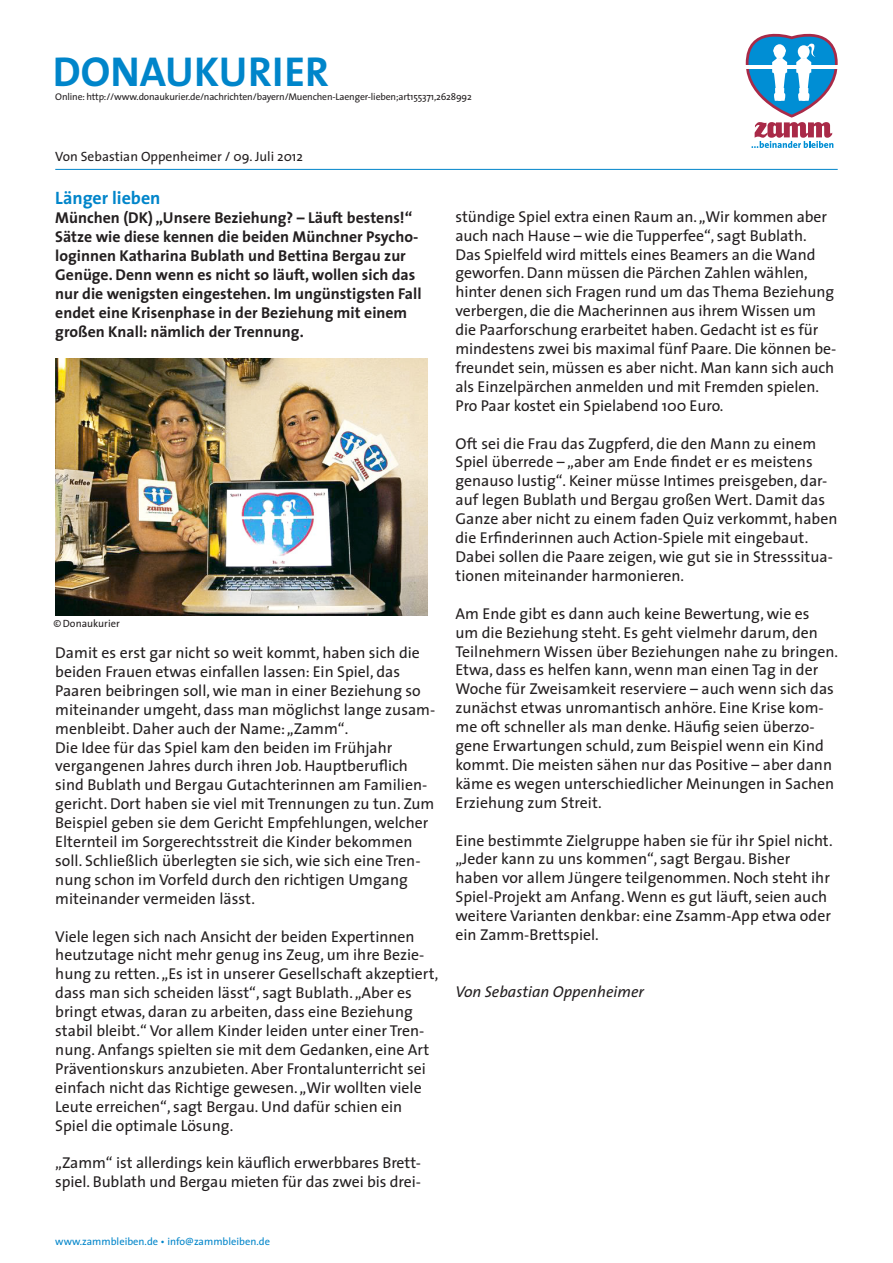
<style>
.page{position:relative;width:893px;height:1263px;background:#fff}
.page>*{position:absolute;margin:0;border:0;box-sizing:border-box;transform-origin:0 0}
.t1{font:700 42px "The Sans";color:#0085ca}
.t2{font:700 18px "The Sans";color:#0085ca}
.t3{font:15.75px/18.9px "The Sans";color:#231f20}
.t4{font:700 15.75px/18.9px "The Sans";color:#231f20}
.t5{font:italic 15.75px "The Sans";color:#231f20}
.t6{font:13.5px "The Sans";color:#231f20}
.t7{font:10.5px "The Sans";color:#0085ca}
.t8{font:10.5px "The Sans";color:#231f20}
.t9{font:9.75px "The Sans";letter-spacing:-.015em;color:#231f20}
</style>
<div class="page">
<hr style="left:55px;top:169px;width:783px;height:1px;background:#0085ca">
<img style="left:55px;top:358px;width:373px;height:257px">
<svg style="left:745px;top:33px;width:93px;height:115px"></svg>
<h1 class="t1" style="left:53px;top:36px;width:139px">Donauku</h1>
<h1 class="t1" style="left:248px;top:36px;width:82px">rier</h1>
<p class="t9" style="left:55px;top:88px;width:418px">Online: http://www.donaukurier.de/nachrichten/bayern/Muenchen-Laenger-lieben;art155371,2628992</p>
<p class="t6" style="left:55px;top:145px;width:249px">Von Sebastian Oppenheimer / 09. Juli 2012</p>
<p class="t2" style="left:55px;top:183px;width:107px">Länger lieben</p>
<p class="t4" style="left:55px;top:208px;width:368px">München (DK) „Unsere Beziehung? – Läuft bestens!“ Sätze wie diese kennen die beiden Münchner Psycho&shy;loginnen Katharina Bublath und Bettina Bergau zur Genüge. Denn wenn es nicht so läuft, wollen sich das nur die wenigsten eingestehen. Im ungünstigsten Fall endet eine Krisenphase in der Beziehung mit einem großen Knall: nämlich der Trennung.</p>
<p class="t8" style="left:54px;top:615px;width:68px">©Donaukurier</p>
<p class="t3" style="left:55px;top:643px;width:382px">Damit es erst gar nicht so weit kommt, haben sich die beiden Frauen etwas einfallen lassen: Ein Spiel, das Paaren beibringen soll, wie man in einer Beziehung so miteinander umgeht, dass man möglichst lange zusam&shy;menbleibt. Daher auch der Name: „Zamm“.<br>Die Idee für das Spiel kam den beiden im Frühjahr vergangenen Jahres durch ihren Job. Hauptberuflich sind Bublath und Bergau Gutachterinnen am Familien&shy;gericht. Dort haben sie viel mit Trennungen zu tun. Zum Beispiel geben sie dem Gericht Empfehlungen, welcher Elternteil im Sorgerechtsstreit die Kinder bekommen soll. Schließlich überlegten sie sich, wie sich eine Tren&shy;nung schon im Vorfeld durch den richtigen Umgang miteinander vermeiden lässt.</p>
<p class="t3" style="left:55px;top:926px;width:384px">Viele legen sich nach Ansicht der beiden Expertinnen heutzutage nicht mehr genug ins Zeug, um ihre Bezie&shy;hung zu retten. „Es ist in unserer Gesellschaft akzeptiert, dass man sich scheiden lässt“, sagt Bublath. „Aber es bringt etwas, daran zu arbeiten, dass eine Beziehung stabil bleibt.“ Vor allem Kinder leiden unter einer Tren&shy;nung. Anfangs spielten sie mit dem Gedanken, eine Art Präventionskurs anzubieten. Aber Frontalunterricht sei einfach nicht das Richtige gewesen. „Wir wollten viele Leute erreichen“, sagt Bergau. Und dafür schien ein Spiel die optimale Lösung.</p>
<p class="t3" style="left:55px;top:1153px;width:367px">„Zamm“ ist allerdings kein käuflich erwerbbares Brett&shy;spiel. Bublath und Bergau mieten für das zwei bis drei-</p>
<p class="t3" style="left:455px;top:206px;width:382px">stündige Spiel extra einen Raum an. „Wir kommen aber auch nach Hause – wie die Tupperfee“, sagt Bublath.<br>Das Spielfeld wird mittels eines Beamers an die Wand geworfen. Dann müssen die Pärchen Zahlen wählen, hinter denen sich Fragen rund um das Thema Beziehung verbergen, die die Macherinnen aus ihrem Wissen um die Paarforschung erarbeitet haben. Gedacht ist es für mindestens zwei bis maximal fünf Paare. Die können be&shy;freundet sein, müssen es aber nicht. Man kann sich auch als Einzelpärchen anmelden und mit Fremden spielen.<br>Pro Paar kostet ein Spielabend 100 Euro.</p>
<p class="t3" style="left:455px;top:433px;width:383px">Oft sei die Frau das Zugpferd, die den Mann zu einem Spiel überrede – „aber am Ende findet er es meistens genauso lustig“. Keiner müsse Intimes preisgeben, dar&shy;auf legen Bublath und Bergau großen Wert. Damit das Ganze aber nicht zu einem faden Quiz verkommt, haben die Erfinderinnen auch Action-Spiele mit eingebaut.<br>Dabei sollen die Paare zeigen, wie gut sie in Stresssitua&shy;tionen miteinander harmonieren.</p>
<p class="t3" style="left:455px;top:603px;width:384px">Am Ende gibt es dann auch keine Bewertung, wie es<br>um die Beziehung steht. Es geht vielmehr darum, den Teilnehmern Wissen über Beziehungen nahe zu bringen.<br>Etwa, dass es helfen kann, wenn man einen Tag in der Woche für Zweisamkeit reserviere – auch wenn sich das zunächst etwas unromantisch anhöre. Eine Krise kom&shy;me oft schneller als man denke. Häufig seien überzo&shy;gene Erwartungen schuld, zum Beispiel wenn ein Kind kommt. Die meisten sähen nur das Positive – aber dann käme es wegen unterschiedlicher Meinungen in Sachen Erziehung zum Streit.</p>
<p class="t3" style="left:455px;top:830px;width:379px">Eine bestimmte Zielgruppe haben sie für ihr Spiel nicht. „Jeder kann zu uns kommen“, sagt Bergau. Bisher haben vor allem Jüngere teilgenommen. Noch steht ihr Spiel-Projekt am Anfang. Wenn es gut läuft, seien auch weitere Varianten denkbar: eine Zsamm-App etwa oder ein Zamm-Brettspiel.</p>
<p class="t5" style="left:455px;top:978px;width:190px">Von Sebastian Oppenheimer</p>
<p class="t7" style="left:55px;top:1233px;width:216px">www.zammbleiben.de • info@zammbleiben.de</p>
</div>
